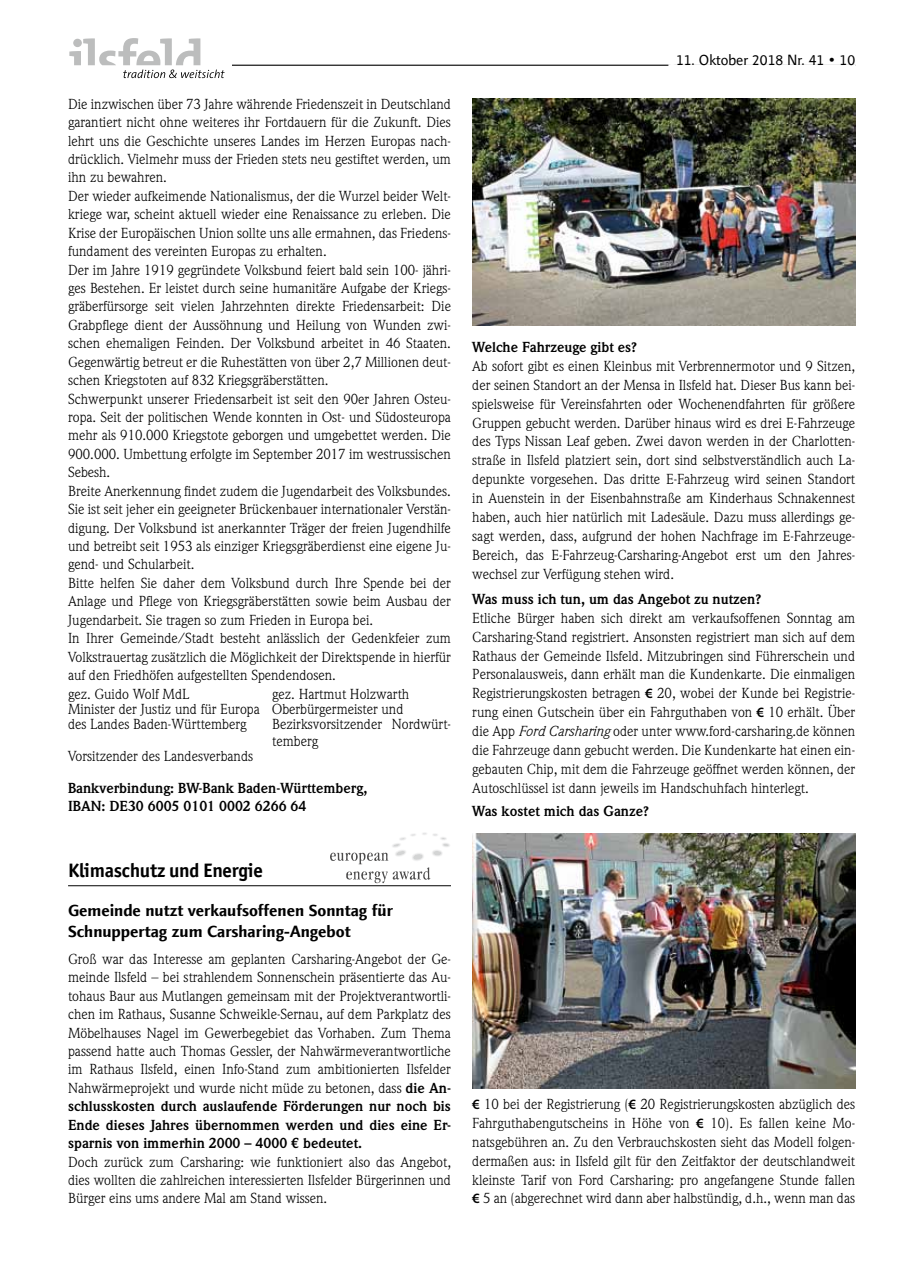
<style>
.page{position:relative;width:902px;height:1280px;background:#fff}
.page>*{position:absolute;margin:0;border:0;box-sizing:border-box;transform-origin:0 0}
.t1{font:700 19.5px "Officina San ITC";letter-spacing:-.01em;color:#000}
.t2{font:700 16.5px/20.7px "Linotype Finnegan";color:#000}
.t3{font:15px "Linotype Finnegan";color:#000}
.t4{font:14.25px/18.5px "Weidemann";color:#000;text-align:justify}
.t5{font:700 14.25px/18.5px "Weidemann";color:#000}
.s1{font-weight:700}
.s2{color:#fff}
.s3{font-family:"Myriad Pro";font-weight:600}
.s4{font-style:italic}
</style>
<div class="page">
<hr style="left:68px;top:885px;width:383px;height:1px;background:#000">
<svg style="left:330px;top:832px;width:120px;height:52px"></svg>
<img style="left:472px;top:99px;width:383px;height:226px">
<img style="left:472px;top:833px;width:383px;height:255px">
<hr style="left:232px;top:65px;width:623px;height:1px;background:#000">
<div style="left:668px;top:64px;width:187px;height:5px;background:#fff"></div>
<svg style="left:69px;top:38px;width:155px;height:40px"></svg>
<p class="t4" style="left:68px;top:95px;width:384px;text-align:left">Die inzwischen über 73 Jahre währende Friedenszeit in Deutschland garantiert nicht ohne weiteres ihr Fortdauern für die Zukunft. Dies lehrt uns die Geschichte unseres Landes im Herzen Europas nach&shy;drücklich. Vielmehr muss der Frieden stets neu gestiftet werden, um ihn zu bewahren.<br>Der wieder aufkeimende Nationalismus, der die Wurzel beider Welt&shy;kriege war, scheint aktuell wieder eine Renaissance zu erleben. Die Krise der Europäischen Union sollte uns alle ermahnen, das Friedens&shy;fundament des vereinten Europas zu erhalten.<br>Der im Jahre 1919 gegründete Volksbund feiert bald sein 100- jähri&shy;ges Bestehen. Er leistet durch seine humanitäre Aufgabe der Kriegs&shy;gräberfürsorge seit vielen Jahrzehnten direkte Friedensarbeit: Die Grabpflege dient der Aussöhnung und Heilung von Wunden zwi&shy;schen ehemaligen Feinden. Der Volksbund arbeitet in 46 Staaten.<br>Gegenwärtig betreut er die Ruhestätten von über 2,7 Millionen deut&shy;schen Kriegstoten auf 832 Kriegsgräberstätten.<br>Schwerpunkt unserer Friedensarbeit ist seit den 90er Jahren Osteu&shy;ropa. Seit der politischen Wende konnten in Ost- und Südosteuropa mehr als 910.000 Kriegstote geborgen und umgebettet werden. Die 900.000. Umbettung erfolgte im September 2017 im westrussischen Sebesh.<br>Breite Anerkennung findet zudem die Jugendarbeit des Volksbundes.<br>Sie ist seit jeher ein geeigneter Brückenbauer internationaler Verstän&shy;digung. Der Volksbund ist anerkannter Träger der freien Jugendhilfe und betreibt seit 1953 als einziger Kriegsgräberdienst eine eigene Ju&shy;gend- und Schularbeit.<br>Bitte helfen Sie daher dem Volksbund durch Ihre Spende bei der Anlage und Pflege von Kriegsgräberstätten sowie beim Ausbau der Jugendarbeit. Sie tragen so zum Frieden in Europa bei.<br>In Ihrer Gemeinde/Stadt besteht anlässlich der Gedenkfeier zum Volkstrauertag zusätzlich die Möglichkeit der Direktspende in hierfür auf den Friedhöfen aufgestellten Spendendosen.<br>gez. Guido Wolf MdL</p>
<p class="t4" style="left:68px;top:686px;width:343px;line-height:15.1px;text-align:left;text-indent:204px">gez. Hartmut Holzwarth<br>Minister der Justiz und für Europa Oberbürgermeister und des Landes Baden-Württemberg</p>
<p class="t4" style="left:272px;top:715px;width:180px;line-height:17.2px">Bezirksvorsitzender Nordwürt&shy;temberg</p>
<p class="t4" style="left:68px;top:747px;width:187px">Vorsitzender des Landesverbands</p>
<p class="t5" style="left:68px;top:779px;width:301px">Bankverbindung: BW-Bank Baden-Württemberg,<br>IBAN: DE30 6005 0101 0002 6266 64</p>
<h1 class="t1" style="left:68px;top:858px;width:196px">Klimaschutz und Energie</h1>
<p class="t2" style="left:68px;top:900px;width:326px">Gemeinde nutzt verkaufsoffenen Sonntag für<br>Schnuppertag zum Carsharing-Angebot</p>
<p class="t4" style="left:68px;top:949px;width:384px">Groß war das Interesse am geplanten Carsharing-Angebot der Ge&shy;meinde Ilsfeld – bei strahlendem Sonnenschein präsentierte das Au&shy;tohaus Baur aus Mutlangen gemeinsam mit der Projektverantwortli&shy;chen im Rathaus, Susanne Schweikle-Sernau, auf dem Parkplatz des Möbelhauses Nagel im Gewerbegebiet das Vorhaben. Zum Thema passend hatte auch Thomas Gessler, der Nahwärmeverantwortliche im Rathaus Ilsfeld, einen Info-Stand zum ambitionierten Ilsfelder Nahwärmeprojekt und wurde nicht müde zu betonen, dass <span class="s1">die An&shy;schlusskosten durch auslaufende Förderungen nur noch bis Ende dieses Jahres übernommen werden und dies eine Er&shy;sparnis von immerhin 2000 – 4000 € bedeutet.</span></p>
<p class="t4" style="left:68px;top:1152px;width:384px">Doch zurück zum Carsharing: wie funktioniert also das Angebot, dies wollten die zahlreichen interessierten Ilsfelder Bürgerinnen und Bürger eins ums andere Mal am Stand wissen.</p>
<p class="t3" style="left:668px;top:51px;width:188px"><span class="s2">0</span>11. Oktober 2018 Nr. 41 • 10</p>
<p class="t5" style="left:472px;top:338px;width:166px">Welche Fahrzeuge gibt es?</p>
<p class="t4" style="left:472px;top:356px;width:384px;line-height:18.9px">Ab sofort gibt es einen Kleinbus mit Verbrennermotor und 9 Sitzen, der seinen Standort an der Mensa in Ilsfeld hat. Dieser Bus kann bei&shy;spielsweise für Vereinsfahrten oder Wochenendfahrten für größere Gruppen gebucht werden. Darüber hinaus wird es drei E-Fahrzeuge des Typs Nissan Leaf geben. Zwei davon werden in der Charlotten&shy;straße in Ilsfeld platziert sein, dort sind selbstverständlich auch La&shy;depunkte vorgesehen. Das dritte E-Fahrzeug wird seinen Standort in Auenstein in der Eisenbahnstraße am Kinderhaus Schnakennest haben, auch hier natürlich mit Ladesäule. Dazu muss allerdings ge&shy;sagt werden, dass, aufgrund der hohen Nachfrage im E-Fahrzeuge-Bereich, das E-Fahrzeug-Carsharing-Angebot erst um den Jahres&shy;wechsel zur Verfügung stehen wird.</p>
<p class="t5" style="left:472px;top:590px;width:290px">Was muss ich tun, um das Angebot zu nutzen?</p>
<p class="t4" style="left:472px;top:608px;width:384px;line-height:18.9px">Etliche Bürger haben sich direkt am verkaufsoffenen Sonntag am Carsharing-Stand registriert. Ansonsten registriert man sich auf dem Rathaus der Gemeinde Ilsfeld. Mitzubringen sind Führerschein und Personalausweis, dann erhält man die Kundenkarte. Die einmaligen Registrierungskosten betragen <span class="s3">€</span> 20, wobei der Kunde bei Registrie&shy;rung einen Gutschein über ein Fahrguthaben von <span class="s3">€</span> 10 erhält. Über die App <span class="s4">Ford Carsharing</span> oder unter www.ford-carsharing.de können die Fahrzeuge dann gebucht werden. Die Kundenkarte hat einen ein&shy;gebauten Chip, mit dem die Fahrzeuge geöffnet werden können, der Autoschlüssel ist dann jeweils im Handschuhfach hinterlegt.</p>
<p class="t5" style="left:472px;top:802px;width:178px">Was kostet mich das Ganze?</p>
<p class="t4" style="left:472px;top:1094px;width:384px;line-height:18.9px"><span class="s3">€</span> 10 bei der Registrierung (<span class="s3">€</span> 20 Registrierungskosten abzüglich des Fahrguthabengutscheins in Höhe von <span class="s3">€</span> 10). Es fallen keine Mo&shy;natsgebühren an. Zu den Verbrauchskosten sieht das Modell folgen&shy;dermaßen aus: in Ilsfeld gilt für den Zeitfaktor der deutschlandweit kleinste Tarif von Ford Carsharing: pro angefangene Stunde fallen <span class="s3">€</span> 5 an (abgerechnet wird dann aber halbstündig, d.h., wenn man das</p>
</div>
